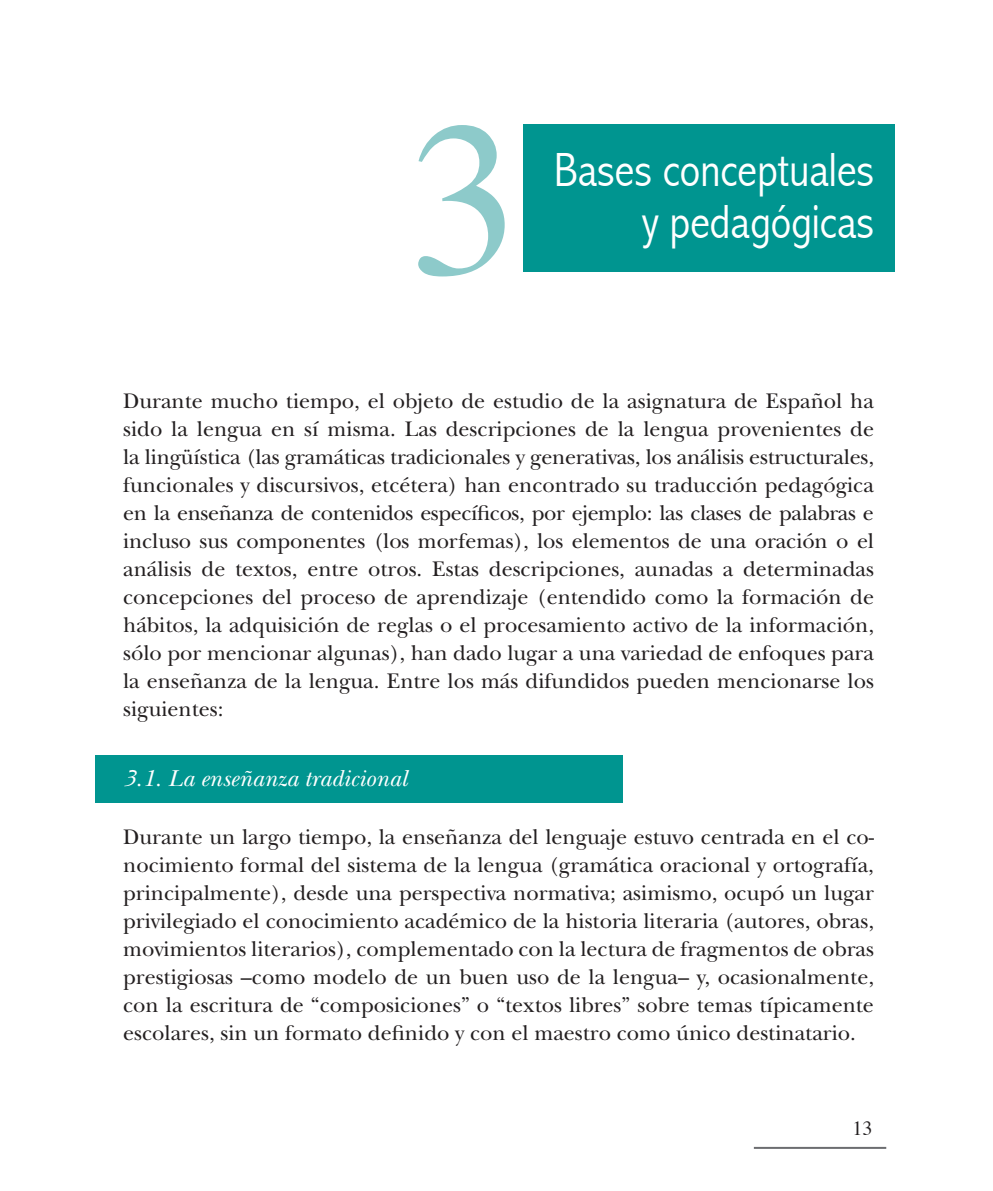
<style>
.page{position:relative;width:993px;height:1191px;background:#fff}
.page>*{position:absolute;margin:0;border:0;box-sizing:border-box;transform-origin:0 0}
.t1{font:300 condensed 48px/52px "Abadi";color:#fff;text-align:right}
.t2{font:italic 24px "New Baskerville";color:#fff}
.t3{font:22px/28px "New Baskerville";color:#231f20;text-align:justify}
.t4{font:20px "Times";color:#231f20}
</style>
<div class="page">
<hr style="left:753px;top:1146px;width:132px;height:2px;background:#6c6d70">
<div style="left:95px;top:756px;width:527px;height:47px;background:#009590"></div>
<div style="left:523px;top:124px;width:371px;height:148px;background:#009590"></div>
<svg style="left:418px;top:125px;width:86px;height:151px"></svg>
<h1 class="t1" style="left:554px;top:144px;width:321px">Bases conceptuales y pedagógicas</h1>
<p class="t3" style="left:123px;top:387px;width:752px">Durante mucho tiempo, el objeto de estudio de la asignatura de Español ha sido la lengua en sí misma. Las descripciones de la lengua provenientes de la lingüística (las gramáticas tradicionales y generativas, los análisis estructurales, funcionales y discursivos, etcétera) han encontrado su traducción pedagógica en la enseñanza de contenidos específicos, por ejemplo: las clases de palabras e incluso sus componentes (los morfemas), los elementos de una oración o el análisis de textos, entre otros. Estas descripciones, aunadas a determinadas concepciones del proceso de aprendizaje (entendido como la formación de hábitos, la adquisición de reglas o el procesamiento activo de la información, sólo por mencionar algunas), han dado lugar a una variedad de enfoques para la enseñanza de la lengua. Entre los más difundidos pueden mencionarse los siguientes:</p>
<p class="t2" style="left:123px;top:764px;width:285px">3.1. La enseñanza tradicional</p>
<p class="t3" style="left:123px;top:823px;width:752px">Durante un largo tiempo, la enseñanza del lenguaje estuvo centrada en el co&shy;nocimiento formal del sistema de la lengua (gramática oracional y ortografía, principalmente), desde una perspectiva normativa; asimismo, ocupó un lugar privilegiado el conocimiento académico de la historia literaria (autores, obras, movimientos literarios), complementado con la lectura de fragmentos de obras prestigiosas –como modelo de un buen uso de la lengua– y, ocasionalmente, con la escritura de “composiciones” o “textos libres” sobre temas típicamente escolares, sin un formato definido y con el maestro como único destinatario.</p>
<p class="t4" style="left:852px;top:1109px;width:21px">13</p>
</div>
